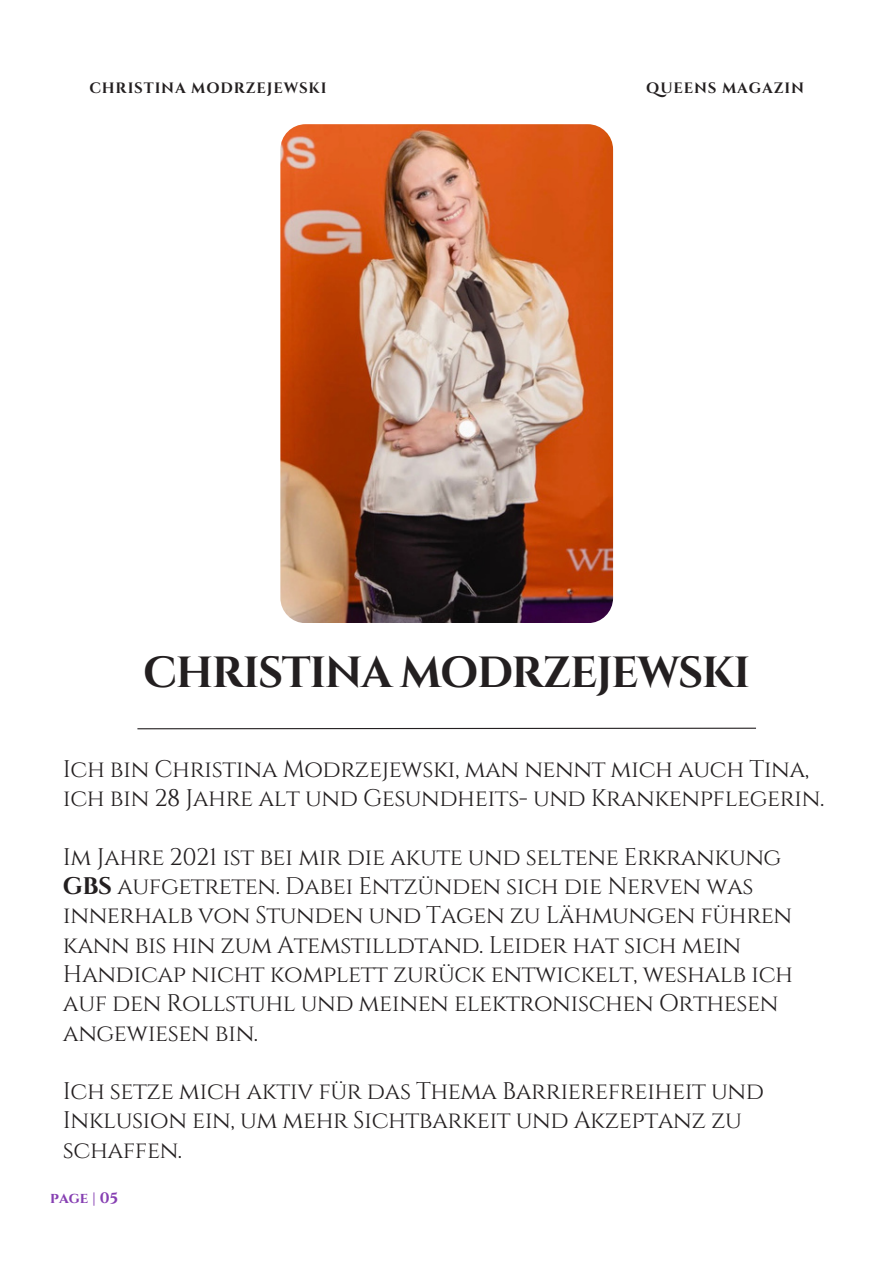
<style>
.page{position:relative;width:893px;height:1264px;background:#fff}
.page>*{position:absolute;margin:0;border:0;box-sizing:border-box;transform-origin:0 0}
.t1{font:700 43.5px "Cinzel";letter-spacing:-.035em;color:#231f20}
.t2{font:24px/29.2px "Cinzel";letter-spacing:-.02em;color:#231f20}
.t3{font:700 15.15px "Cinzel";color:#863fb2}
.t4{font:700 15px "Cinzel";letter-spacing:.055em;color:#231f20}
.s1{font-weight:700}
</style>
<div class="page">
<svg style="left:137px;top:727px;width:619px;height:3px"></svg>
<img style="left:280px;top:124px;width:333px;height:499px;border-radius:25px">
<h1 class="t4" style="left:89px;top:79px;width:239px">CHRISTINA MODRZEJEWSKI</h1>
<p class="t4" style="left:646px;top:79px;width:159px">QUEENS MAGAZIN</p>
<h3 class="t1" style="left:143px;top:645px;width:608px">CHRISTINA MODRZEJEWSKI</h3>
<h2 class="t2" style="left:63px;top:755px;width:762px">Ich bin Christina Modrzejewski, man nennt mich auch Tina, ich bin 28 Jahre alt und Gesundheits- und Krankenpflegerin.</h2>
<h2 class="t2" style="left:63px;top:843px;width:731px">Im Jahre 2021 ist bei mir die akute und seltene Erkrankung <span class="s1">GBS</span> aufgetreten. Dabei Entzünden sich die Nerven was innerhalb von Stunden und Tagen zu Lähmungen führen kann bis hin zum Atemstilldtand. Leider hat sich mein Handicap nicht komplett zurück entwickelt, weshalb ich auf den Rollstuhl und meinen elektronischen Orthesen angewiesen bin.</h2>
<h2 class="t2" style="left:63px;top:1077px;width:702px">Ich setze mich aktiv für das Thema Barrierefreiheit und<br>Inklusion ein, um mehr Sichtbarkeit und Akzeptanz zu schaffen.</h2>
<p class="t3" style="left:50px;top:1188px;width:69px">page | 05</p>
</div>
